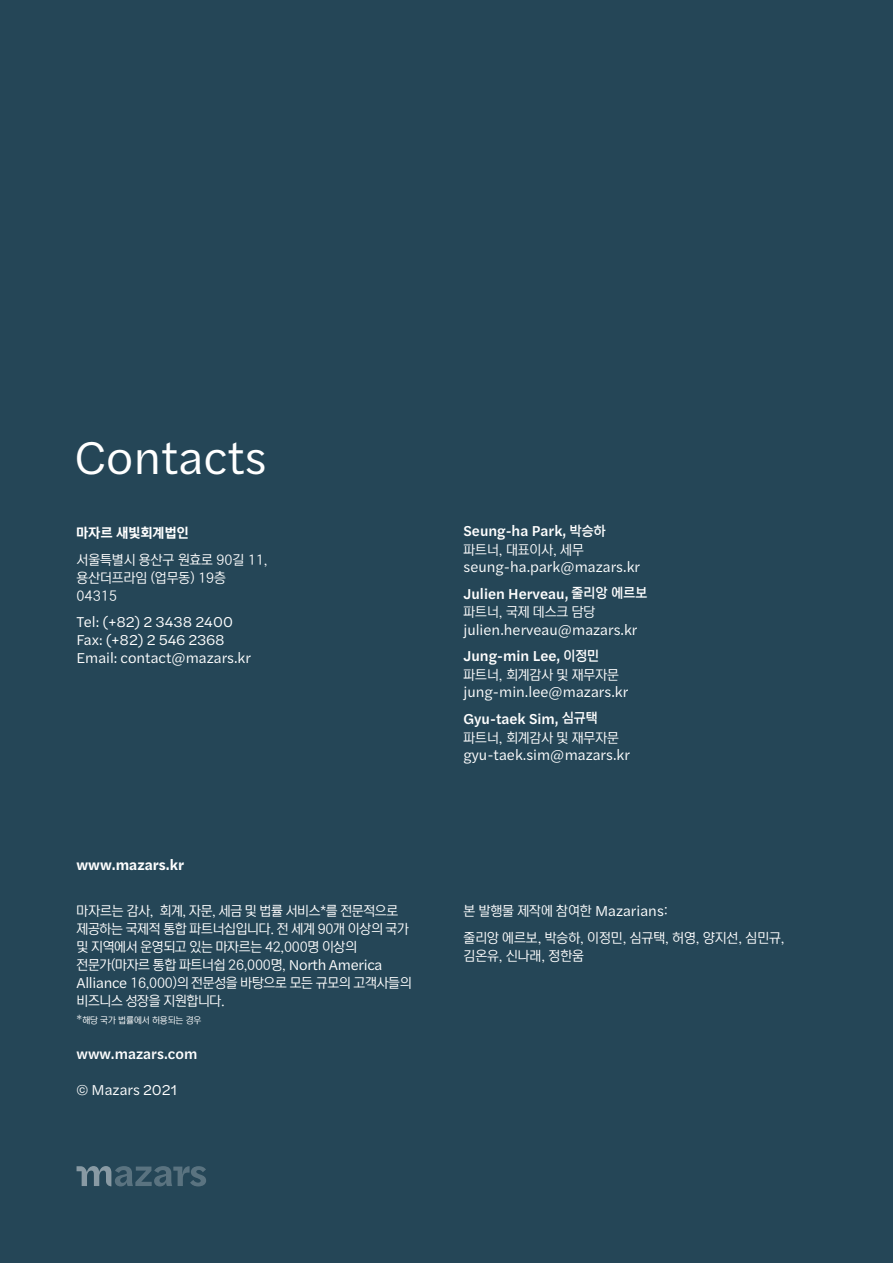
<style>
.page{position:relative;width:893px;height:1263px;background:#254657}
.page>*{position:absolute;margin:0;border:0;box-sizing:border-box;transform-origin:0 0}
.Back_cover_title{font:48px "Halyard Text";color:#fff}
.Body_text{font:15px/18px "Halyard Text";color:#fff}
.Body_text-2{font:500 15px "Halyard Text";color:#fff}
.Back_cover_body_whit{font:500 15px "Halyard Text";color:#fff}
.Body_text-3{font:600 15px "Halyard Text";color:#fff}
.Back_cover_body_whit-2{font:15px "Halyard Text";color:#fff}
.Back_cover_body_whit-3{font:13.5px/18px "NEXON Lv 2 Gothic";letter-spacing:-.02em;color:#fff}
.Body_text-4{font:13.5px/18px "NEXON Lv 2 Gothic";color:#fff}
.Body_text-5{font:700 13.5px "NEXON Lv 2 Gothic";letter-spacing:.02em;color:#fff}
.Back_cover_body_whit-4{font:9px "NEXON Lv 2 Gothic";color:#fff}
.s1{font-family:"Halyard Text";font-size:15px}
.s2{font-family:"Halyard Text";font-size:10.5px}
.s3{font-family:"NEXON Lv 2 Gothic";font-size:13.5px}
.s4{font-weight:500}
.s5{font-family:"NEXON Lv 2 Gothic";font-weight:500;font-size:13.5px}
</style>
<div class="page">
<svg style="left:77px;top:1166px;width:129px;height:20px"></svg>
<p class="Back_cover_title" style="left:74px;top:423px;width:194px">Contacts</p>
<p class="Body_text-5" style="left:77px;top:526px;width:113px">마자르 새빛회계법인</p>
<p class="Body_text-4" style="left:77px;top:551px;width:193px">서울특별시 용산구 원효로 90길 11, 용산더프라임 (업무동) 19층<br>04315</p>
<p class="Body_text" style="left:77px;top:612px;width:176px">Tel: (+82) 2 3438 2400<br>Fax: (+82) 2 546 2368<br>Email: contact@mazars.kr</p>
<p class="Body_text-3" style="left:77px;top:854px;width:109px">www.mazars.kr</p>
<p class="Back_cover_body_whit-3" style="left:77px;top:902px;width:336px">마자르는 감사, 회계, 자문, 세금 및 법률 서비스*를 전문적으로 제공하는 국제적 통합 파트너십입니다. 전 세계 90개 이상의 국가 및 지역에서 운영되고 있는 마자르는 42,000명 이상의 전문가(마자르 통합 파트너쉽 26,000명, <span class="s1">North America<br>Alliance</span> 16,000)의 전문성을 바탕으로 모든 규모의 고객사들의 비즈니스 성장을 지원합니다.</p>
<p class="Back_cover_body_whit-4" style="left:77px;top:1016px;width:126px"><span class="s2">*</span>해당 국가 법률에서 허용되는 경우</p>
<p class="Back_cover_body_whit" style="left:77px;top:1043px;width:122px">www.mazars.com</p>
<p class="Back_cover_body_whit-2" style="left:77px;top:1079px;width:102px">© Mazars 2021</p>
<p class="Body_text-2" style="left:463px;top:520px;width:144px">Seung-ha Park, <span class="s3">박승하</span></p>
<p class="Body_text-4" style="left:463px;top:541px;width:122px">파트너, 대표이사, 세무</p>
<p class="Body_text" style="left:463px;top:553px;width:185px;line-height:26.4px">seung-ha.park@mazars.kr<br><span class="s4">Julien Herveau,</span> <span class="s5">줄리앙 에르보</span></p>
<p class="Body_text-4" style="left:463px;top:603px;width:133px">파트너, 국제 데스크 담당</p>
<p class="Body_text" style="left:463px;top:615px;width:175px;line-height:26.5px">julien.herveau@mazars.kr<br><span class="s4">Jung-min Lee,</span> <span class="s5">이정민</span></p>
<p class="Body_text-4" style="left:463px;top:666px;width:157px">파트너, 회계감사 및 재무자문</p>
<p class="Body_text" style="left:463px;top:678px;width:166px;line-height:26.5px">jung-min.lee@mazars.kr<br><span class="s4">Gyu-taek Sim,</span> <span class="s5">심규택</span></p>
<p class="Body_text-4" style="left:463px;top:729px;width:157px">파트너, 회계감사 및 재무자문</p>
<p class="Body_text" style="left:463px;top:745px;width:168px">gyu-taek.sim@mazars.kr</p>
<p class="Body_text-4" style="left:464px;top:898px;width:323px;line-height:27px">본 발행물 제작에 참여한 <span class="s1">Mazarians</span>:<br>줄리앙 에르보, 박승하, 이정민, 심규택, 허영, 양지선, 심민규,</p>
<p class="Body_text-4" style="left:464px;top:947px;width:122px">김온유, 신나래, 정한움</p>
</div>
